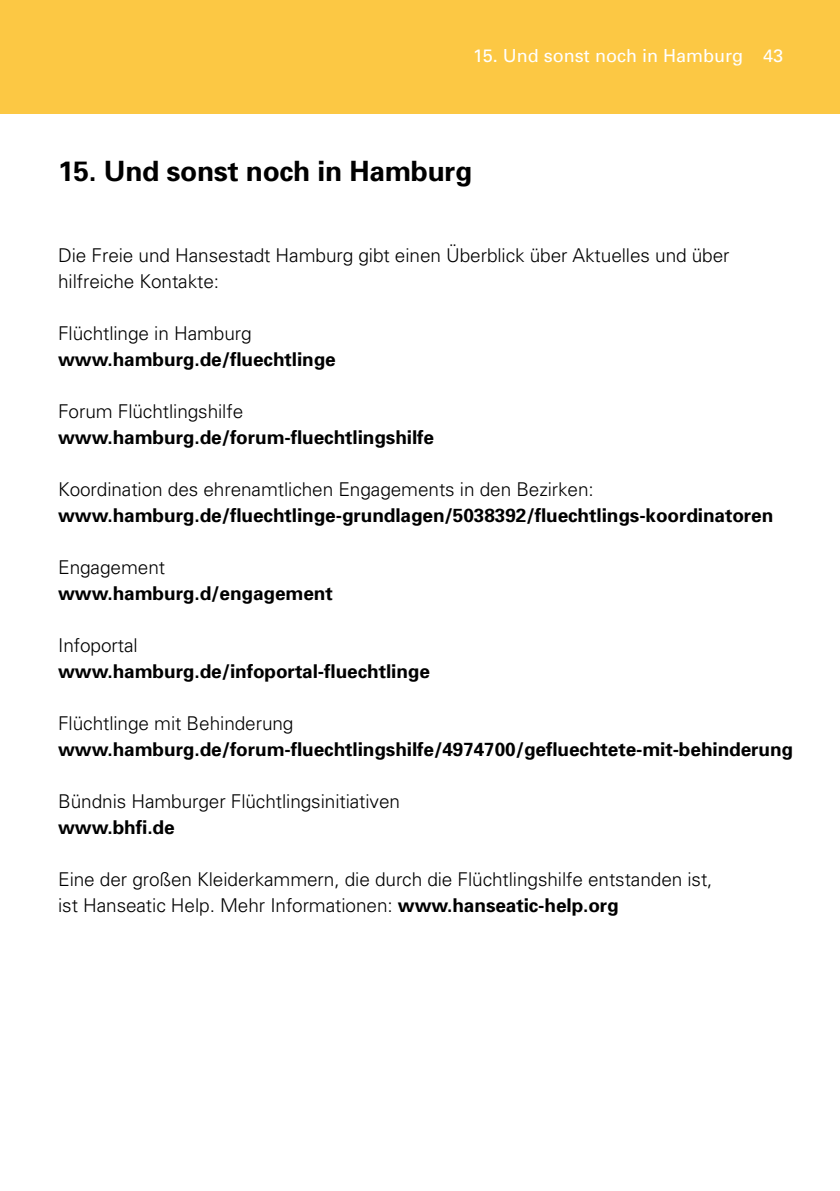
<style>
.page{position:relative;width:840px;height:1191px;background:#fff}
.page>*{position:absolute;margin:0;border:0;box-sizing:border-box;transform-origin:0 0}
.t1{font:700 28px "Univers";letter-spacing:-.01em;color:#000}
.t2{font:300 19px/26px "Univers";letter-spacing:-.005em;color:#000}
.t3{font:700 19px "Univers";letter-spacing:-.005em;color:#000}
.t4{font:18px "Univers";color:#fff}
.s1{font-weight:700}
</style>
<div class="page">
<div style="left:0;top:0;width:839px;height:113px;background:#fcc844"></div>
<p class="t4" style="left:472px;top:45px;width:312px">15. Und sonst noch in Hamburg 43</p>
<h1 class="t1" style="left:58px;top:154px;width:415px">15. Und sonst noch in Hamburg</h1>
<p class="t2" style="left:58px;top:242px;width:672px">Die Freie und Hansestadt Hamburg gibt einen Überblick über Aktuelles und über hilfreiche Kontakte:</p>
<p class="t2" style="left:58px;top:320px;width:195px">Flüchtlinge in Hamburg</p>
<p class="t3" style="left:58px;top:347px;width:279px">www.hamburg.de/fluechtlinge</p>
<p class="t2" style="left:58px;top:398px;width:186px">Forum Flüchtlingshilfe</p>
<p class="t3" style="left:58px;top:425px;width:377px">www.hamburg.de/forum-fluechtlingshilfe</p>
<p class="t2" style="left:58px;top:476px;width:537px">Koordination des ehrenamtlichen Engagements in den Bezirken:</p>
<p class="t3" style="left:58px;top:503px;width:716px">www.hamburg.de/fluechtlinge-grundlagen/5038392/fluechtlings-koordinatoren</p>
<p class="t2" style="left:58px;top:554px;width:108px">Engagement</p>
<p class="t3" style="left:58px;top:581px;width:276px">www.hamburg.d/engagement</p>
<p class="t2" style="left:58px;top:632px;width:81px">Infoportal</p>
<p class="t3" style="left:58px;top:659px;width:373px">www.hamburg.de/infoportal-fluechtlinge</p>
<p class="t2" style="left:58px;top:710px;width:237px">Flüchtlinge mit Behinderung</p>
<p class="t3" style="left:58px;top:737px;width:736px">www.hamburg.de/forum-fluechtlingshilfe/4974700/gefluechtete-mit-behinderung</p>
<p class="t2" style="left:58px;top:788px;width:343px">Bündnis Hamburger Flüchtlingsinitiativen</p>
<p class="t3" style="left:58px;top:815px;width:118px">www.bhfi.de</p>
<p class="t2" style="left:58px;top:866px;width:655px">Eine der großen Kleiderkammern, die durch die Flüchtlingshilfe entstanden ist, ist Hanseatic Help. Mehr Informationen: <span class="s1">www.hanseatic-help.org</span></p>
</div>
